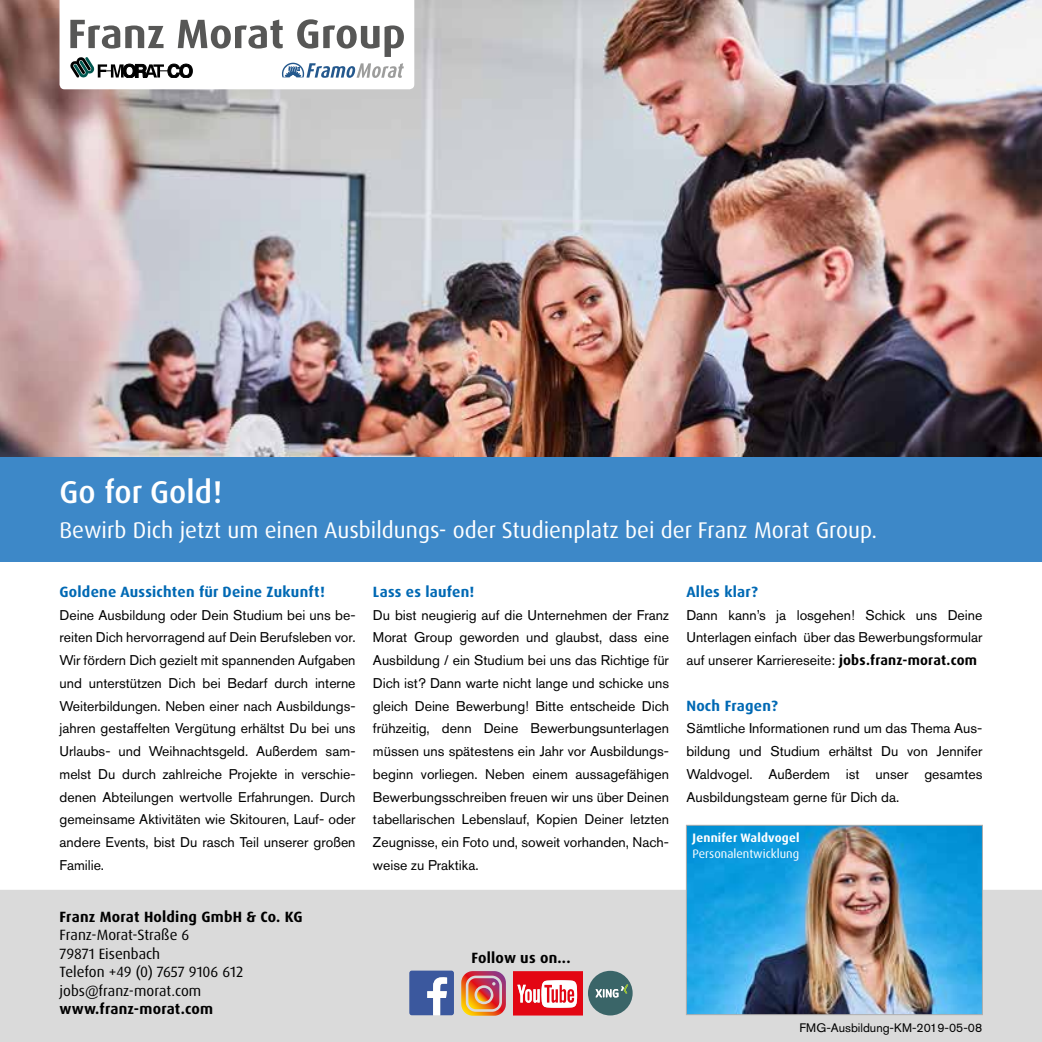
<style>
.page{position:relative;width:1042px;height:1042px;background:#fff}
.page>*{position:absolute;margin:0;border:0;box-sizing:border-box;transform-origin:0 0}
.t1{font:500 31.5px "Dax OT";color:#fff}
.t2{font:22.75px "Dax OT";color:#fff}
.t3{font:14.88px/18.6px "Dax OT";color:#000}
.t4{font:700 14.88px "Dax OT";letter-spacing:.015em;color:#0069b4}
.t5{font:700 14.88px "Dax OT";letter-spacing:.015em;color:#000}
.t6{font:14px/22.8px "Akzidenz Grotesk Pro";color:#000;text-align:justify}
.t7{font:12.25px "Akzidenz Grotesk Pro";color:#000}
.t8{font:12.25px "Dax OT";color:#fff}
.t9{font:700 12.25px "Dax OT";letter-spacing:.015em;color:#fff}
.s1{font-family:"Dax OT";font-weight:700}
</style>
<div class="page">
<img style="left:0;top:0;width:1042px;height:458px">
<div style="left:0;top:890px;width:1042px;height:152px;background:#dadada"></div>
<svg style="left:409px;top:970px;width:45px;height:45px"></svg>
<svg style="left:461px;top:971px;width:45px;height:44px;background:#d57c63"></svg>
<svg style="left:477px;top:988px;width:14px;height:13px"></svg>
<svg style="left:513px;top:971px;width:69px;height:44px"></svg>
<svg style="left:588px;top:971px;width:44px;height:44px;background:#678788"></svg>
<img style="left:688px;top:827px;width:293px;height:186px">
<div style="left:686px;top:825px;width:297px;height:190px;border:1px solid #b2afad"></div>
<div style="left:0;top:458px;width:1042px;height:104px;background:#3d88c8"></div>
<svg style="left:60px;top:0;width:354px;height:89px"></svg>
<h1 class="t1" style="left:60px;top:472px;width:164px">Go for Gold!</h1>
<h2 class="t2" style="left:60px;top:516px;width:819px">Bewirb Dich jetzt um einen Ausbildungs- oder Studienplatz bei der Franz Morat Group.</h2>
<p class="t4" style="left:60px;top:582px;width:267px">Goldene Aussichten für Deine Zukunft!</p>
<p class="t6" style="left:60px;top:603px;width:298px">Deine Ausbildung oder Dein Studium bei uns be&shy;reiten Dich hervorragend auf Dein Berufsleben vor.<br>Wir fördern Dich gezielt mit spannenden Aufgaben und unterstützen Dich bei Bedarf durch interne Weiterbildungen. Neben einer nach Ausbildungs&shy;jahren gestaffelten Vergütung erhältst Du bei uns Urlaubs- und Weihnachtsgeld. Außerdem sam&shy;melst Du durch zahlreiche Projekte in verschie&shy;denen Abteilungen wertvolle Erfahrungen. Durch gemeinsame Aktivitäten wie Skitouren, Lauf- oder andere Events, bist Du rasch Teil unserer großen Familie.</p>
<p class="t5" style="left:60px;top:907px;width:245px">Franz Morat Holding GmbH &amp; Co. KG</p>
<p class="t3" style="left:60px;top:926px;width:185px">Franz-Morat-Straße 6<br>79871 Eisenbach<br>Telefon +49 (0) 7657 9106 612 jobs@franz-morat.com</p>
<p class="t5" style="left:60px;top:999px;width:155px">www.franz-morat.com</p>
<p class="t4" style="left:373px;top:582px;width:103px">Lass es laufen!</p>
<p class="t6" style="left:373px;top:603px;width:298px">Du bist neugierig auf die Unternehmen der Franz Morat Group geworden und glaubst, dass eine Ausbildung / ein Studium bei uns das Richtige für Dich ist? Dann warte nicht lange und schicke uns gleich Deine Bewerbung! Bitte entscheide Dich frühzeitig, denn Deine Bewerbungsunterlagen müssen uns spätestens ein Jahr vor Ausbildungs&shy;beginn vorliegen. Neben einem aussagefähigen Bewerbungsschreiben freuen wir uns über Deinen tabellarischen Lebenslauf, Kopien Deiner letzten Zeugnisse, ein Foto und, soweit vorhanden, Nach&shy;weise zu Praktika.</p>
<p class="t4" style="left:686px;top:582px;width:73px">Alles klar?</p>
<p class="t6" style="left:686px;top:603px;width:298px">Dann kann’s ja losgehen! Schick uns Deine Unterlagen einfach über das Bewerbungsformular auf unserer Karriereseite: <span class="s1">jobs.franz-morat.com</span></p>
<p class="t4" style="left:686px;top:696px;width:93px">Noch Fragen?</p>
<p class="t6" style="left:686px;top:717px;width:297px">Sämtliche Informationen rund um das Thema Aus&shy;bildung und Studium erhältst Du von Jennifer Waldvogel. Außerdem ist unser gesamtes Ausbildungsteam gerne für Dich da.</p>
<p class="t9" style="left:692px;top:830px;width:108px">Jennifer Waldvogel</p>
<p class="t8" style="left:692px;top:846px;width:108px">Personalentwicklung</p>
<p class="t5" style="left:471px;top:948px;width:101px">Follow us on...</p>
<p class="t7" style="left:799px;top:1019px;width:185px">FMG-Ausbildung-KM-2019-05-08</p>
</div>
